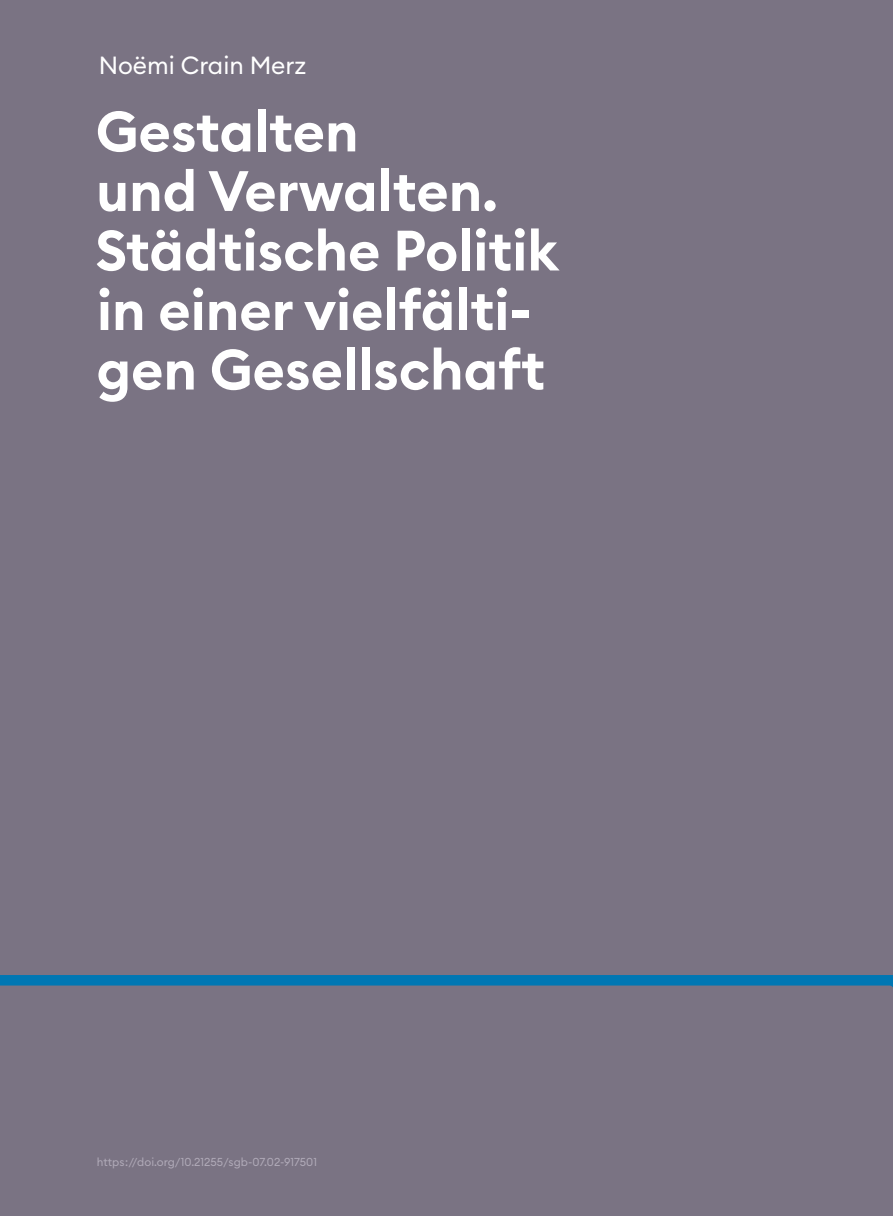
<style>
.page{position:relative;width:893px;height:1216px;background:#fff}
.page>*{position:absolute;margin:0;border:0;box-sizing:border-box;transform-origin:0 0}
.Kapitel_Titel_1{font:600 56px/59.5px "Euclid Circular B";color:#fff}
.Kapitel_Autoren{font:24.5px "Euclid Circular B";color:#fff}
.DOI{font:11.38px "Euclid Circular B";color:#b0aab8}
</style>
<div class="page">
<div style="left:0;top:0;width:893px;height:1215px;background:#7a7383"></div>
<svg style="left:0;top:975px;width:893px;height:13px"></svg>
<p class="Kapitel_Autoren" style="left:99px;top:49px;width:209px">Noëmi Crain Merz</p>
<h1 class="Kapitel_Titel_1" style="left:95px;top:102px;width:465px">Gestalten<br>und Verwalten.<br>Städtische Politik in einer vielfälti&shy;gen Gesellschaft</h1>
<p class="DOI" style="left:97px;top:1154px;width:222px">https://doi.org/10.21255/sgb-07.02-917501</p>
</div>
